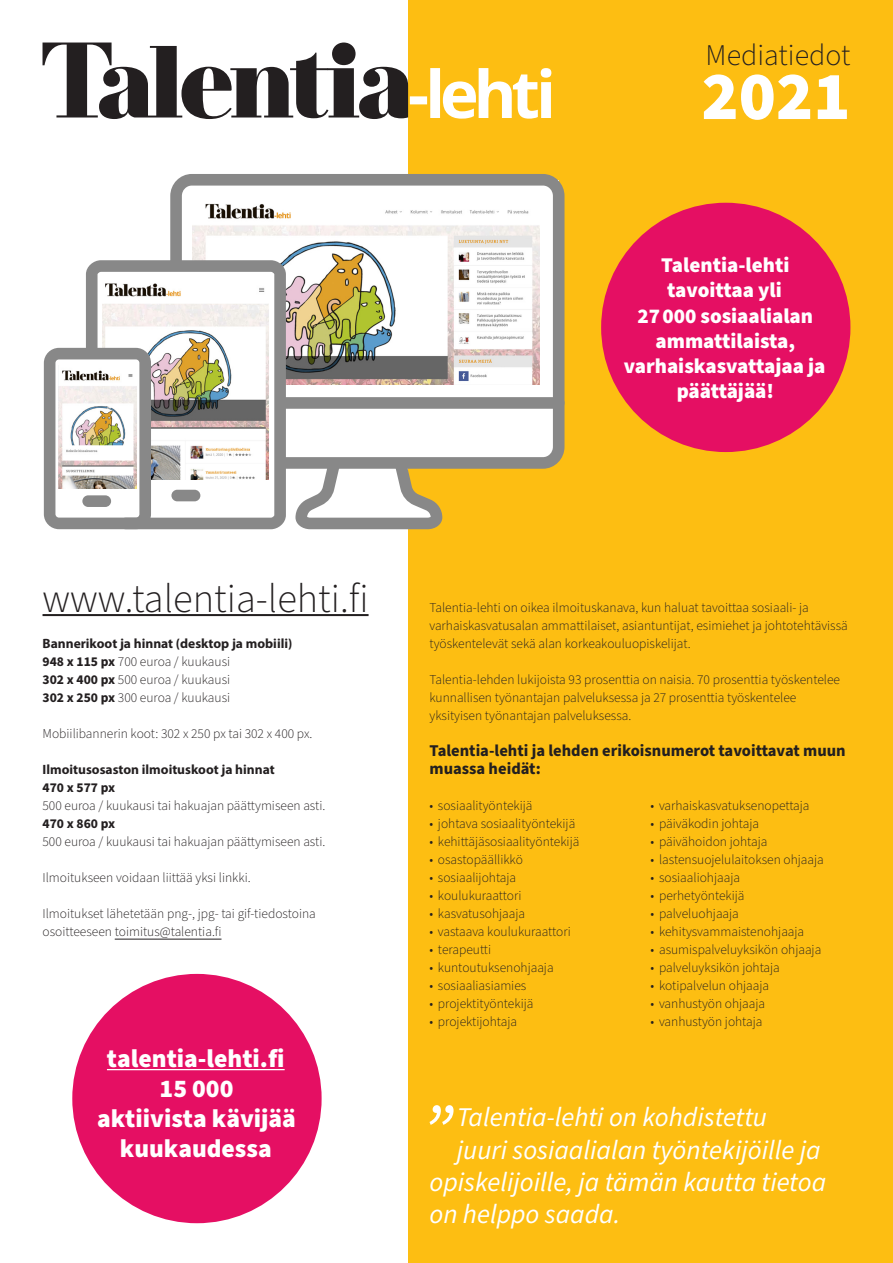
<style>
.page{position:relative;width:893px;height:1263px;background:#fff}
.page>*{position:absolute;margin:0;border:0;box-sizing:border-box;transform-origin:0 0}
.t1{font:italic 76.35px "Source Sans Pro";color:#fff}
.t2{font:900 69px "Source Sans Pro";color:#fff}
.t3{font:300 40.5px "Source Sans Pro";color:#231f20}
.t4{font:300 30px "Source Sans Pro";color:#231f20}
.t5{font:italic 27px "Source Sans Pro";color:#fff}
.t6{font:900 25.5px/30px "Source Sans Pro";color:#fff;text-align:center}
.t7{font:900 21px/25.2px "Source Sans Pro";color:#fff;text-align:center}
.t8{font:700 16.5px/18px "Source Sans Pro";color:#231f20}
.t9{font:300 13.5px/18px "Source Sans Pro";color:#231f20}
.t10{font:700 13.5px "Myriad Pro";color:#231f20}
.t11{font:700 13.5px "Source Sans Pro";color:#231f20}
.s1{font-weight:700}
</style>
<div class="page">
<div style="left:408px;top:0;width:485px;height:1263px;background:#fdbe12"></div>
<hr style="left:43px;top:614px;width:326px;height:2px;background:#231f20">
<hr style="left:115px;top:939px;width:106px;height:1px;background:#231f20">
<svg style="left:43px;top:43px;width:508px;height:76px"></svg>
<div style="left:601px;top:203px;width:249px;height:249px;background:#e50f63;border-radius:50%"></div>
<div style="left:72px;top:974px;width:250px;height:249px;background:#e50f63;border-radius:50%"></div>
<hr style="left:107px;top:1069px;width:178px;height:1px;background:#fff">
<svg style="left:170px;top:174px;width:394px;height:295px;fill:#fff"></svg>
<div style="left:276px;top:397px;width:288px;height:12px;background:#888;border-radius:6px"></div>
<svg style="left:295px;top:458px;width:147px;height:71px"></svg>
<svg style="left:86px;top:260px;width:200px;height:269px"></svg>
<div style="left:171px;top:490px;width:29px;height:11px;background:#888;border-radius:6px"></div>
<svg style="left:44px;top:348px;width:107px;height:181px"></svg>
<div style="left:82px;top:495px;width:29px;height:12px;background:#888;border-radius:6px"></div>
<h3 class="t4" style="left:706px;top:35px;width:146px">Mediatiedot</h3>
<h2 class="t2" style="left:701px;top:48px;width:151px">2021</h2>
<h3 class="t7" style="left:624px;top:253px;width:203px">Talentia-lehti tavoittaa yli<br>27 000 sosiaalialan ammattilaista, varhaiskasvattajaa ja päättäjää!</h3>
<h3 class="t3" style="left:43px;top:572px;width:328px">www.talentia-lehti.fi</h3>
<p class="t10" style="left:43px;top:635px;width:251px">Bannerikoot ja hinnat (desktop ja mobiili)</p>
<p class="t9" style="left:43px;top:653px;width:189px;text-align:justify"><span class="s1">948 x 115 px</span> 700 euroa / kuukausi <span class="s1">302 x 400 px</span> 500 euroa / kuukausi <span class="s1">302 x 250 px</span> 300 euroa / kuukausi</p>
<p class="t9" style="left:43px;top:725px;width:271px">Mobiilibannerin koot: 302 x 250 px tai 302 x 400 px.</p>
<p class="t10" style="left:43px;top:761px;width:234px">Ilmoitusosaston ilmoituskoot ja hinnat</p>
<p class="t11" style="left:43px;top:778px;width:74px">470 x 577 px</p>
<p class="t9" style="left:43px;top:797px;width:284px">500 euroa / kuukausi tai hakuajan päättymiseen asti.</p>
<p class="t11" style="left:43px;top:814px;width:74px">470 x 860 px</p>
<p class="t9" style="left:43px;top:833px;width:284px">500 euroa / kuukausi tai hakuajan päättymiseen asti.</p>
<p class="t9" style="left:43px;top:869px;width:210px">Ilmoitukseen voidaan liittää yksi linkki.</p>
<p class="t9" style="left:43px;top:905px;width:275px">Ilmoitukset lähetetään png-, jpg- tai gif-tiedostoina osoitteeseen toimitus@talentia.fi</p>
<h3 class="t6" style="left:97px;top:1044px;width:200px">talentia-lehti.fi<br>15 000<br>aktiivista kävijää kuukaudessa</h3>
<p class="t9" style="left:429px;top:599px;width:420px">Talentia-lehti on oikea ilmoituskanava, kun haluat tavoittaa sosiaali- ja varhaiskasvatusalan ammattilaiset, asiantuntijat, esimiehet ja johtotehtävissä työskentelevät sekä alan korkeakouluopiskelijat.</p>
<p class="t9" style="left:429px;top:671px;width:412px">Talentia-lehden lukijoista 93 prosenttia on naisia. 70 prosenttia työskentelee kunnallisen työnantajan palveluksessa ja 27 prosenttia työskentelee yksityisen työnantajan palveluksessa.</p>
<p class="t8" style="left:429px;top:742px;width:418px">Talentia-lehti ja lehden erikoisnumerot tavoittavat muun muassa heidät:</p>
<p class="t9" style="left:429px;top:797px;width:105px">• sosiaalityöntekijä</p>
<p class="t9" style="left:429px;top:815px;width:147px">• johtava sosiaalityöntekijä</p>
<p class="t9" style="left:429px;top:833px;width:151px">• kehittäjäsosiaalityöntekijä</p>
<p class="t9" style="left:429px;top:851px;width:95px">• osastopäällikkö</p>
<p class="t9" style="left:429px;top:869px;width:88px">• sosiaalijohtaja</p>
<p class="t9" style="left:429px;top:887px;width:93px">• koulukuraattori</p>
<p class="t9" style="left:429px;top:905px;width:97px">• kasvatusohjaaja</p>
<p class="t9" style="left:429px;top:923px;width:143px">• vastaava koulukuraattori</p>
<p class="t9" style="left:429px;top:941px;width:63px">• terapeutti</p>
<p class="t9" style="left:429px;top:959px;width:126px">• kuntoutuksenohjaaja</p>
<p class="t9" style="left:429px;top:977px;width:98px">• sosiaaliasiamies</p>
<p class="t9" style="left:429px;top:995px;width:105px">• projektityöntekijä</p>
<p class="t9" style="left:429px;top:1013px;width:89px">• projektijohtaja</p>
<p class="t9" style="left:651px;top:797px;width:160px">• varhaiskasvatuksenopettaja</p>
<p class="t9" style="left:651px;top:815px;width:110px">• päiväkodin johtaja</p>
<p class="t9" style="left:651px;top:833px;width:118px">• päivähoidon johtaja</p>
<p class="t9" style="left:651px;top:851px;width:175px">• lastensuojelulaitoksen ohjaaja</p>
<p class="t9" style="left:651px;top:869px;width:91px">• sosiaaliohjaaja</p>
<p class="t9" style="left:651px;top:887px;width:95px">• perhetyöntekijä</p>
<p class="t9" style="left:651px;top:905px;width:90px">• palveluohjaaja</p>
<p class="t9" style="left:651px;top:923px;width:155px">• kehitysvammaistenohjaaja</p>
<p class="t9" style="left:651px;top:941px;width:172px">• asumispalveluyksikön ohjaaja</p>
<p class="t9" style="left:651px;top:959px;width:131px">• palveluyksikön johtaja</p>
<p class="t9" style="left:651px;top:977px;width:120px">• kotipalvelun ohjaaja</p>
<p class="t9" style="left:651px;top:995px;width:116px">• vanhustyön ohjaaja</p>
<p class="t9" style="left:651px;top:1013px;width:113px">• vanhustyön johtaja</p>
<h1 class="t1" style="left:421px;top:1082px;width:33px">”</h1>
<h3 class="t5" style="left:457px;top:1099px;width:312px">Talentia-lehti on kohdistettu</h3>
<h3 class="t5" style="left:457px;top:1131px;width:365px">juuri sosiaalialan työntekijöille ja</h3>
<h3 class="t5" style="left:429px;top:1164px;width:398px">opiskelijoille, ja tämän kautta tietoa</h3>
<h3 class="t5" style="left:429px;top:1196px;width:192px">on helppo saada.</h3>
</div>
